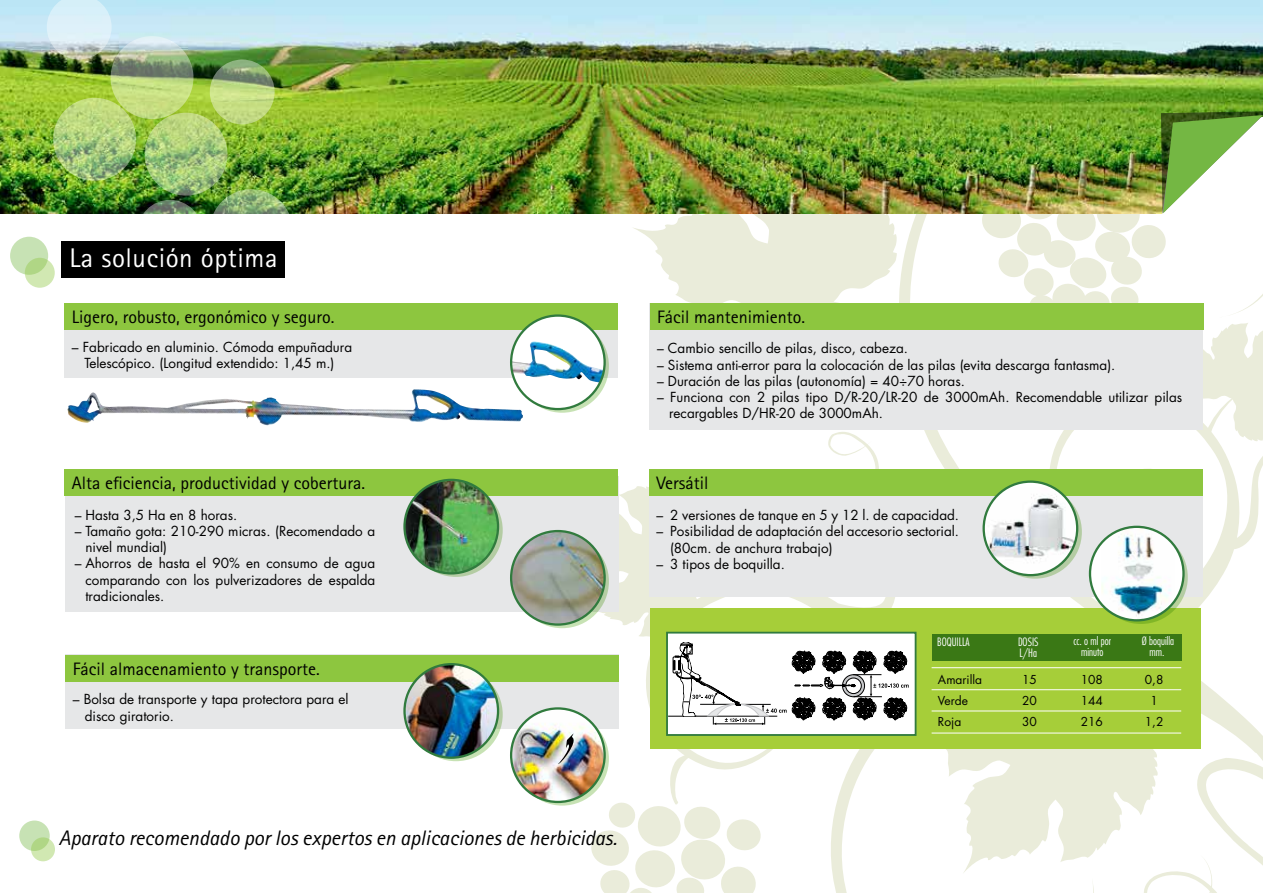
<style>
.page{position:relative;width:1263px;height:893px;background:#fff}
.page>*{position:absolute;margin:0;border:0;box-sizing:border-box;transform-origin:0 0}
.t1{font:27px "Rotis Sans Serif";letter-spacing:.02em;color:#fff}
.t2{font:italic 21px "Rotis Sans Serif";color:#000}
.t3{font:18px "Rotis Sans Serif";color:#000}
.t4{font:13.5px/16.2px "Futura Std";color:#000}
.t5{font:12px/21px "Futura Std";color:#000;text-align:justify}
.t6{font:300 condensed 11.25px/10.5px "Futura Std";color:#fff;text-align:center}
</style>
<div class="page">
<svg style="left:591px;top:751px;width:49px;height:142px"></svg>
<svg style="left:640px;top:213px;width:623px;height:680px"></svg>
<div style="left:649px;top:303px;width:554px;height:127px;background:#e6e7e8"></div>
<img style="left:0;top:0;width:1263px;height:213px">
<svg style="left:111px;top:36px;width:82px;height:83px;background:#afc48c"></svg>
<div style="left:10px;top:237px;width:38px;height:38px;background:#c7e2b4;border-radius:50%"></div>
<svg style="left:25px;top:258px;width:30px;height:30px"></svg>
<svg style="left:53px;top:98px;width:83px;height:83px;background:#abcb7d"></svg>
<svg style="left:145px;top:113px;width:82px;height:83px;background:#a5c87b"></svg>
<svg style="left:210px;top:189px;width:83px;height:83px"></svg>
<svg style="left:137px;top:200px;width:65px;height:65px"></svg>
<svg style="left:210px;top:60px;width:65px;height:64px;background:#aec67f"></svg>
<svg style="left:47px;top:0;width:65px;height:60px;background:#cbdedf"></svg>
<img style="left:981px;top:111px;width:282px;height:331px">
<div style="left:19px;top:820px;width:31px;height:31px;background:#c7e2b4;border-radius:50%"></div>
<svg style="left:31px;top:837px;width:24px;height:24px"></svg>
<div style="left:64px;top:303px;width:554px;height:74px;background:#e6e7e8"></div>
<div style="left:64px;top:303px;width:554px;height:27px;background:#8dc63f"></div>
<div style="left:649px;top:303px;width:554px;height:27px;background:#8dc63f"></div>
<svg style="left:515px;top:319px;width:94px;height:94px"></svg>
<div style="left:511px;top:316px;width:94px;height:93px;background:#fff;border-radius:50%"></div>
<img style="left:511px;top:341px;width:93px;height:42px">
<div style="left:510px;top:314px;width:96px;height:96px;border:2px solid #317b3e;border-radius:50%"></div>
<div style="left:61px;top:242px;width:224px;height:36px;background:#000"></div>
<div style="left:65px;top:476px;width:554px;height:136px;background:#e6e7e8"></div>
<div style="left:64px;top:469px;width:554px;height:27px;background:#8dc63f"></div>
<svg style="left:409px;top:483px;width:94px;height:94px"></svg>
<img style="left:404px;top:480px;width:94px;height:93px;border-radius:47px">
<div style="left:403px;top:479px;width:96px;height:95px;border:2px solid #317b3e;border-radius:50%"></div>
<img style="left:511px;top:531px;width:94px;height:94px;border-radius:47px">
<div style="left:65px;top:655px;width:554px;height:74px;background:#e6e7e8"></div>
<div style="left:65px;top:655px;width:554px;height:27px;background:#8dc63f"></div>
<svg style="left:409px;top:668px;width:94px;height:93px"></svg>
<img style="left:404px;top:664px;width:94px;height:94px;border-radius:47px">
<div style="left:403px;top:663px;width:96px;height:96px;border:2px solid #317b3e;border-radius:50%"></div>
<svg style="left:515px;top:712px;width:94px;height:94px"></svg>
<img style="left:511px;top:708px;width:94px;height:94px;border-radius:47px">
<div style="left:510px;top:707px;width:96px;height:96px;border:2px solid #317b3e;border-radius:50%"></div>
<svg style="left:558px;top:733px;width:21px;height:31px"></svg>
<div style="left:649px;top:469px;width:554px;height:127px;background:#e6e7e8"></div>
<div style="left:649px;top:469px;width:554px;height:27px;background:#8dc63f"></div>
<img style="left:67px;top:389px;width:349px;height:34px">
<div style="left:649px;top:608px;width:551px;height:141px;background:#a6ce39"></div>
<div style="left:667px;top:633px;width:248px;height:102px;background:#fff"></div>
<svg style="left:555px;top:486px;width:354px;height:239px"></svg>
<div style="left:666px;top:632px;width:250px;height:104px;border:2px solid #317b3e"></div>
<hr style="left:931px;top:733px;width:250px;height:1px;background:#fff">
<hr style="left:931px;top:711px;width:250px;height:1px;background:#fff">
<hr style="left:931px;top:689px;width:250px;height:1px;background:#fff">
<hr style="left:931px;top:667px;width:250px;height:1px;background:#fff">
<div style="left:932px;top:634px;width:249px;height:26px;background:#3a7815"></div>
<svg style="left:988px;top:485px;width:94px;height:94px"></svg>
<svg style="left:984px;top:482px;width:93px;height:93px"></svg>
<img style="left:985px;top:487px;width:92px;height:83px">
<div style="left:982px;top:480px;width:96px;height:96px;border:2px solid #317b3e;border-radius:50%"></div>
<svg style="left:1094px;top:530px;width:94px;height:94px"></svg>
<div style="left:1090px;top:527px;width:93px;height:93px;background:#fff;border-radius:50%"></div>
<img style="left:1101px;top:527px;width:73px;height:93px">
<div style="left:1089px;top:526px;width:96px;height:95px;border:2px solid #317b3e;border-radius:50%"></div>
<h1 class="t1" style="left:69px;top:242px;width:210px">La solución óptima</h1>
<h3 class="t3" style="left:657px;top:306px;width:149px">Fácil mantenimiento.</h3>
<h3 class="t3" style="left:72px;top:306px;width:264px">Ligero, robusto, ergonómico y seguro.</h3>
<p class="t4" style="left:72px;top:339px;width:282px;text-align:center">– Fabricado en aluminio. Cómoda empuñadura<br>Telescópico. (Longitud extendido: 1,45 m.)</p>
<p class="t4" style="left:657px;top:340px;width:253px">– Cambio sencillo de pilas, disco, cabeza.</p>
<p class="t4" style="left:657px;top:357px;width:460px">– Sistema anti-error para la colocación de las pilas (evita descarga fantasma).</p>
<p class="t4" style="left:657px;top:373px;width:309px">– Duración de las pilas (autonomía) = 40÷70 horas.</p>
<p class="t4" style="left:669px;top:389px;width:515px;text-indent:-12px">– Funciona con 2 pilas tipo D/R-20/LR-20 de 3000mAh. Recomendable utilizar pilas recargables D/HR-20 de 3000mAh.</p>
<h3 class="t3" style="left:72px;top:472px;width:295px">Alta eficiencia, productividad y cobertura.</h3>
<p class="t4" style="left:75px;top:507px;width:164px">– Hasta 3,5 Ha en 8 horas.</p>
<p class="t4" style="left:85px;top:523px;width:291px;text-indent:-11px">– Tamaño gota: 210-290 micras. (Recomendado a nivel mundial)</p>
<p class="t4" style="left:85px;top:555px;width:291px;text-align:justify;text-indent:-11px">– Ahorros de hasta el 90% en consumo de agua comparando con los pulverizadores de espalda tradicionales.</p>
<h3 class="t3" style="left:73px;top:658px;width:248px">Fácil almacenamiento y transporte.</h3>
<p class="t4" style="left:85px;top:691px;width:265px;text-indent:-12px">– Bolsa de transporte y tapa protectora para el disco giratorio.</p>
<h3 class="t3" style="left:657px;top:473px;width:54px">Versátil</h3>
<p class="t4" style="left:657px;top:507px;width:304px">– 2 versiones de tanque en 5 y 12 l. de capacidad.</p>
<p class="t4" style="left:670px;top:523px;width:290px;text-indent:-14px">– Posibilidad de adaptación del accesorio sectorial. (80cm. de anchura trabajo)</p>
<p class="t4" style="left:657px;top:556px;width:130px">– 3 tipos de boquilla.</p>
<p class="t6" style="left:937px;top:637px;width:34px">BOQUILLA</p>
<p class="t6" style="left:1018px;top:637px;width:22px;text-align:left">DOSIS<br>L/Ha</p>
<p class="t6" style="left:1073px;top:636px;width:39px">cc. o ml por minuto</p>
<p class="t6" style="left:1142px;top:636px;width:34px">Ø boquilla mm.</p>
<p class="t5" style="left:938px;top:670px;width:46px;text-align:left">Amarilla<br>Verde<br>Roja</p>
<p class="t5" style="left:1022px;top:670px;width:16px">15<br>20<br>30</p>
<p class="t5" style="left:1081px;top:670px;width:24px">108<br>144<br>216</p>
<p class="t5" style="left:1145px;top:670px;width:20px;text-align:center">0,8<br>1<br>1,2</p>
<h2 class="t2" style="left:59px;top:826px;width:560px">Aparato recomendado por los expertos en aplicaciones de herbicidas.</h2>
</div>
